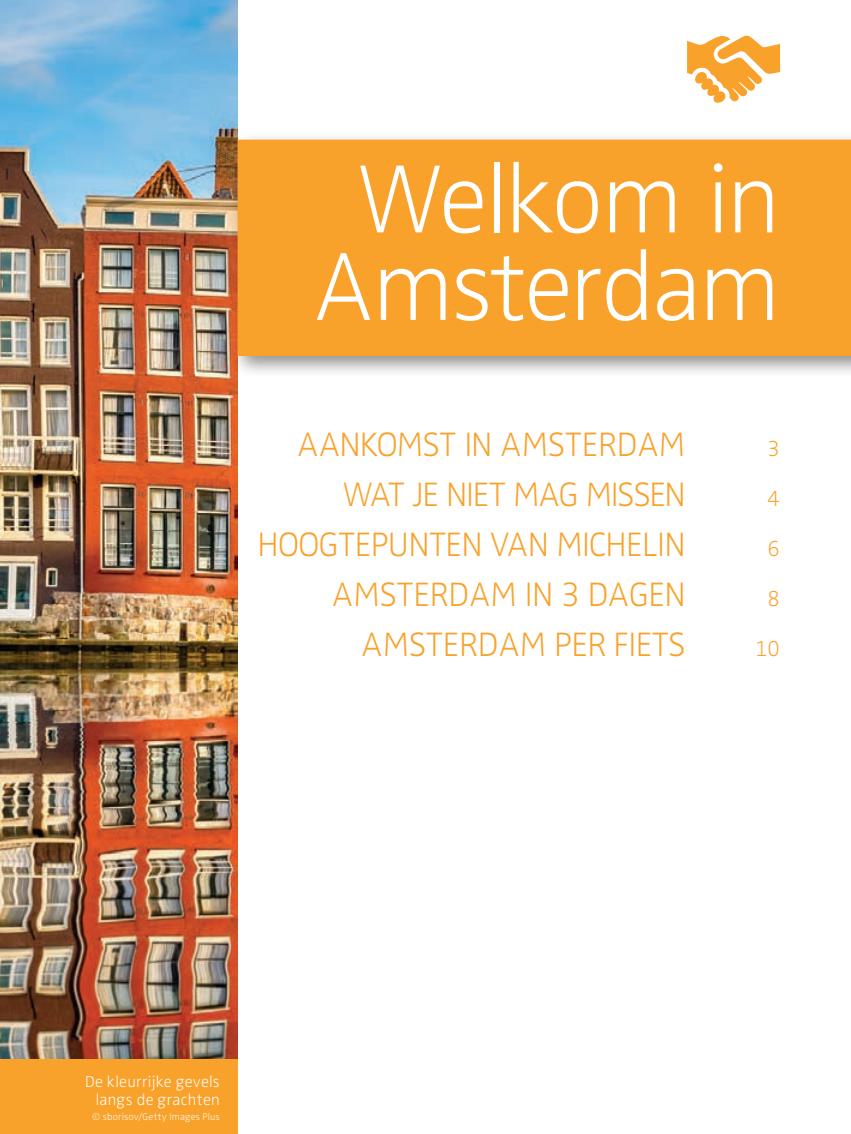
<style>
.page{position:relative;width:851px;height:1134px;background:#fff}
.page>*{position:absolute;margin:0;border:0;box-sizing:border-box;transform-origin:0 0}
.t1{font:100px/87.5px "Zwo w 1";letter-spacing:-.025em;color:#fff;text-align:center}
.t2{font:35px "Zwo w 1";letter-spacing:-.02em;color:#f9a22b}
.t3{font:35px "Zwo w 1";letter-spacing:-.04em;color:#f9a22b}
.t4{font:22.5px "Zwo w 1";color:#f9a22b}
.t5{font:16.25px/17.5px "Zwo w 1";letter-spacing:.02em;color:#fff;text-align:right}
.t6{font:10px "Zwo w 1";letter-spacing:.02em;color:#fff}
</style>
<div class="page">
<img style="left:0;top:0;width:237px;height:1059px">
<div style="left:229px;top:132px;width:621px;height:246px;background:#231f20;opacity:.5"></div>
<div style="left:237px;top:140px;width:613px;height:216px;background:#f9a22b"></div>
<svg style="left:687px;top:35px;width:93px;height:68px"></svg>
<div style="left:0;top:1059px;width:237px;height:75px;background:#f9a22b"></div>
<h1 class="t1" style="left:313px;top:155px;width:468px">Welkom in<br>Amsterdam</h1>
<p class="t2" style="left:297px;top:425px;width:390px">AANKOMST IN AMSTERDAM</p>
<p class="t4" style="left:767px;top:436px;width:14px">3</p>
<p class="t3" style="left:342px;top:475px;width:345px">WAT JE NIET MAG MISSEN</p>
<p class="t4" style="left:767px;top:486px;width:14px">4</p>
<p class="t2" style="left:257px;top:525px;width:429px">HOOGTEPUNTEN VAN MICHELIN</p>
<p class="t4" style="left:767px;top:536px;width:14px">6</p>
<p class="t2" style="left:332px;top:575px;width:355px">AMSTERDAM IN 3 DAGEN</p>
<p class="t4" style="left:767px;top:586px;width:14px">8</p>
<p class="t2" style="left:361px;top:625px;width:326px">AMSTERDAM PER FIETS</p>
<p class="t4" style="left:755px;top:636px;width:26px">10</p>
<p class="t5" style="left:85px;top:1073px;width:136px">De kleurrijke gevels langs de grachten</p>
<p class="t6" style="left:92px;top:1110px;width:129px">© sborisov/Getty Images Plus</p>
</div>
